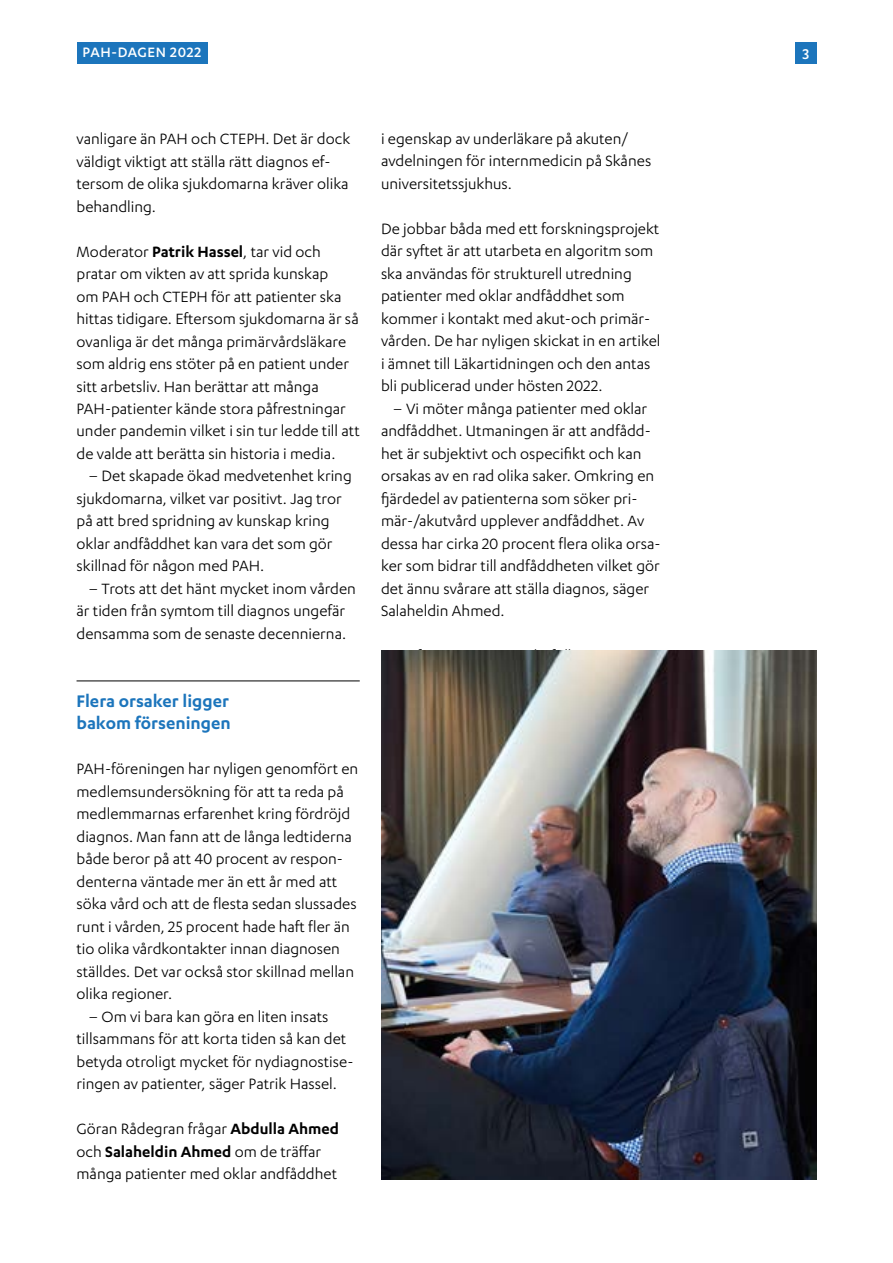
<style>
.page{position:relative;width:893px;height:1263px;background:#fff}
.page>*{position:absolute;margin:0;border:0;box-sizing:border-box;transform-origin:0 0}
.t1{font:600 19.5px/22.5px "Karbon";color:#1c75bc}
.t2{font:17.25px/22.5px "Karbon";color:#000}
.t3{font:500 16.5px "Karbon";color:#fff}
.t4{font:500 15.75px "Karbon";letter-spacing:.04em;color:#fff}
.s1{font-weight:600}
</style>
<div class="page">
<div style="left:77px;top:43px;width:130px;height:21px;background:#1c75bc"></div>
<div style="left:795px;top:43px;width:21px;height:21px;background:#1c75bc"></div>
<hr style="left:77px;top:681px;width:283px;height:1px;background:#000">
<img style="left:381px;top:651px;width:435px;height:528px">
<p class="t4" style="left:83px;top:44px;width:120px">PAH-DAGEN 2022</p>
<p class="t3" style="left:802px;top:44px;width:8px">3</p>
<p class="t2" style="left:77px;top:127px;width:275px">vanligare än PAH och CTEPH. Det är dock väldigt viktigt att ställa rätt diagnos ef&shy;tersom de olika sjukdomarna kräver olika behandling.</p>
<p class="t2" style="left:77px;top:240px;width:285px">Moderator <span class="s1">Patrik Hassel</span>, tar vid och pratar om vikten av att sprida kunskap<br>om PAH och CTEPH för att patienter ska hittas tidigare. Eftersom sjukdomarna är så ovanliga är det många primärvårdsläkare som aldrig ens stöter på en patient under sitt arbetsliv. Han berättar att många PAH-patienter kände stora påfrestningar under pandemin vilket i sin tur ledde till att de valde att berätta sin historia i media.</p>
<p class="t2" style="left:77px;top:464px;width:277px;text-indent:12px">– Det skapade ökad medvetenhet kring sjukdomarna, vilket var positivt. Jag tror på att bred spridning av kunskap kring oklar andfåddhet kan vara det som gör skillnad för någon med PAH.</p>
<p class="t2" style="left:77px;top:577px;width:281px;text-indent:12px">– Trots att det hänt mycket inom vården är tiden från symtom till diagnos ungefär densamma som de senaste decennierna.</p>
<p class="t1" style="left:77px;top:689px;width:156px">Flera orsaker ligger bakom förseningen</p>
<p class="t2" style="left:77px;top:757px;width:283px">PAH-föreningen har nyligen genomfört en medlemsundersökning för att ta reda på medlemmarnas erfarenhet kring fördröjd diagnos. Man fann att de långa ledtiderna både beror på att 40 procent av respon&shy;denterna väntade mer än ett år med att söka vård och att de flesta sedan slussades runt i vården, 25 procent hade haft fler än tio olika vårdkontakter innan diagnosen ställdes. Det var också stor skillnad mellan olika regioner.</p>
<p class="t2" style="left:77px;top:1004px;width:278px;text-indent:12px">– Om vi bara kan göra en liten insats tillsammans för att korta tiden så kan det betyda otroligt mycket för nydiagnostise&shy;ringen av patienter, säger Patrik Hassel.</p>
<p class="t2" style="left:77px;top:1117px;width:264px">Göran Rådegran frågar <span class="s1">Abdulla Ahmed </span>och <span class="s1">Salaheldin Ahmed</span> om de träffar många patienter med oklar andfåddhet</p>
<p class="t2" style="left:381px;top:127px;width:272px">i egenskap av underläkare på akuten/ avdelningen för internmedicin på Skånes universitetssjukhus.</p>
<p class="t2" style="left:381px;top:217px;width:281px">De jobbar båda med ett forskningsprojekt där syftet är att utarbeta en algoritm som ska användas för strukturell utredning patienter med oklar andfåddhet som kommer i kontakt med akut-och primär&shy;vården. De har nyligen skickat in en artikel i ämnet till Läkartidningen och den antas bli publicerad under hösten 2022.</p>
<p class="t2" style="left:381px;top:397px;width:281px;text-indent:12px">– Vi möter många patienter med oklar andfåddhet. Utmaningen är att andfådd&shy;het är subjektivt och ospecifikt och kan orsakas av en rad olika saker. Omkring en fjärdedel av patienterna som söker pri&shy;mär-/akutvård upplever andfåddhet. Av dessa har cirka 20 procent flera olika orsa&shy;ker som bidrar till andfåddheten vilket gör det ännu svårare att ställa diagnos, säger Salaheldin Ahmed.</p>
</div>
